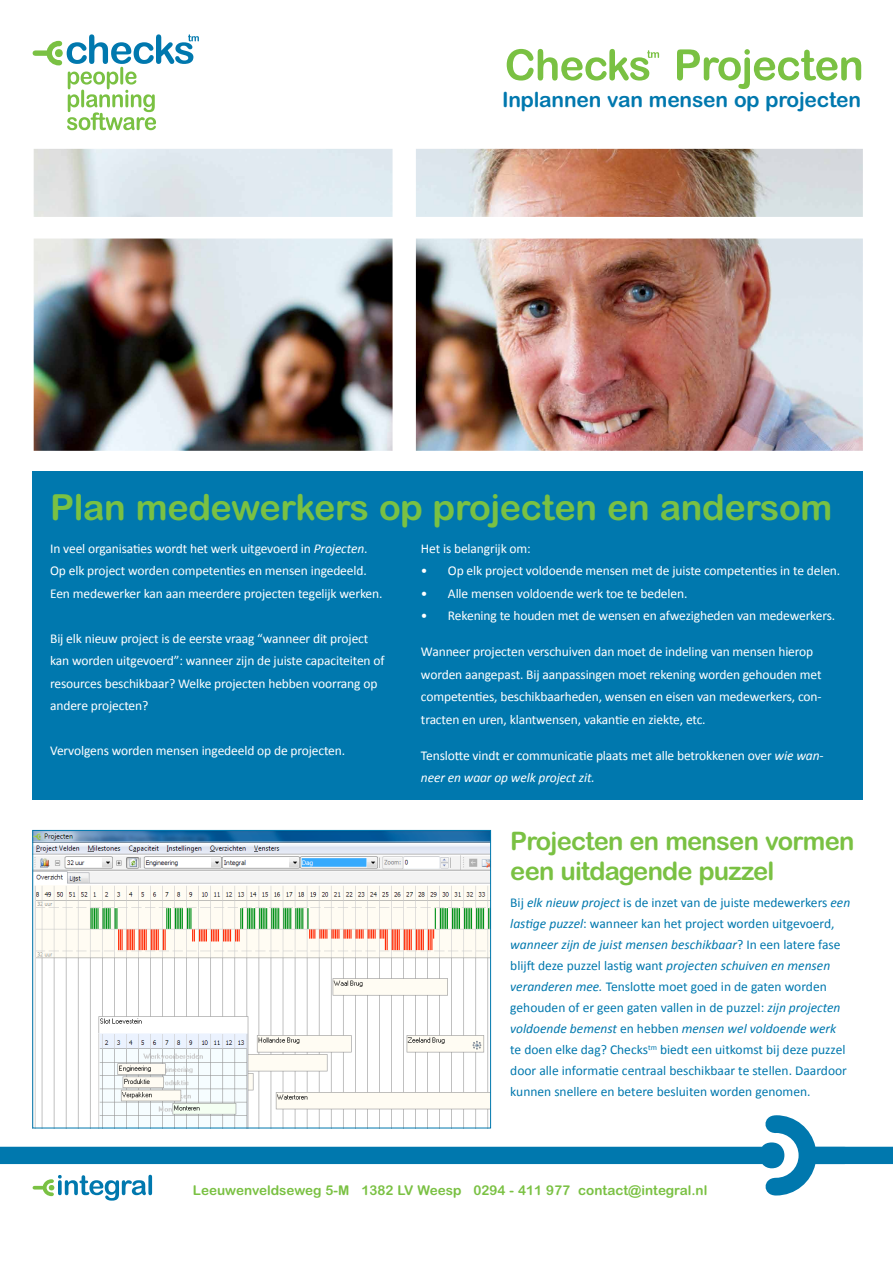
<style>
.page{position:relative;width:893px;height:1263px;background:#fff}
.page>*{position:absolute;margin:0;border:0;box-sizing:border-box;transform-origin:0 0}
.t1{font:700 36px "Arial Rounded MT";letter-spacing:-.01em;color:#7ac143}
.t2{font:700 25.5px/30px "Arial Rounded MT";letter-spacing:-.03em;color:#7ac143}
.t3{font:700 21px "Arial Rounded MT";letter-spacing:-.01em;color:#0078ae}
.t4{font:13.5px/22.5px "Calibri";letter-spacing:-.01em;color:#fff}
.t5{font:13.5px/21px "Calibri";color:#0078ae}
.t6{font:700 13.5px "Arial Rounded MT";color:#7ac143}
.s1{font-style:italic}
</style>
<div class="page">
<svg style="left:0;top:1115px;width:893px;height:85px"></svg>
<svg style="left:507px;top:49px;width:354px;height:40px"></svg>
<div style="left:33px;top:471px;width:830px;height:328px;background:#0078ae"></div>
<img style="left:34px;top:832px;width:455px;height:294px">
<div style="left:32px;top:830px;width:459px;height:298px;border:1px solid #0078ae"></div>
<img style="left:34px;top:149px;width:829px;height:302px">
<svg style="left:33px;top:34px;width:166px;height:96px"></svg>
<h3 class="t3" style="left:502px;top:87px;width:361px">Inplannen van mensen op projecten</h3>
<h1 class="t1" style="left:50px;top:486px;width:784px">Plan medewerkers op projecten en andersom</h1>
<p class="t4" style="left:421px;top:537px;width:111px">Het is belangrijk om:</p>
<p class="t4" style="left:421px;top:559px;width:421px">• Op elk project voldoende mensen met de juiste competenties in te delen.</p>
<p class="t4" style="left:421px;top:582px;width:268px">• Alle mensen voldoende werk toe te bedelen.</p>
<p class="t4" style="left:421px;top:604px;width:416px">• Rekening te houden met de wensen en afwezigheden van medewerkers.</p>
<p class="t4" style="left:421px;top:640px;width:402px">Wanneer projecten verschuiven dan moet de indeling van mensen hierop worden aangepast. Bij aanpassingen moet rekening worden gehouden met competenties, beschikbaarheden, wensen en eisen van medewerkers, con&shy;tracten en uren, klantwensen, vakantie en ziekte, etc.</p>
<p class="t4" style="left:421px;top:744px;width:404px">Tenslotte vindt er communicatie plaats met alle betrokkenen over <span class="s1">wie wan&shy;neer en waar op welk project zit.</span></p>
<p class="t4" style="left:50px;top:537px;width:334px">In veel organisaties wordt het werk uitgevoerd in <span class="s1">Projecten</span>.<br>Op elk project worden competenties en mensen ingedeeld.<br>Een medewerker kan aan meerdere projecten tegelijk werken.</p>
<p class="t4" style="left:50px;top:627px;width:336px">Bij elk nieuw project is de eerste vraag “wanneer dit project kan worden uitgevoerd”: wanneer zijn de juiste capaciteiten of resources beschikbaar? Welke projecten hebben voorrang op andere projecten?</p>
<p class="t4" style="left:50px;top:739px;width:297px">Vervolgens worden mensen ingedeeld op de projecten.</p>
<h2 class="t2" style="left:510px;top:826px;width:346px">Projecten en mensen vormen een uitdagende puzzel</h2>
<p class="t5" style="left:510px;top:892px;width:342px">Bij <span class="s1">elk nieuw project</span> is de inzet van de juiste medewerkers <span class="s1">een lastige puzzel</span>: wanneer kan het project worden uitgevoerd, <span class="s1">wanneer zijn de juist mensen beschikbaar</span>? In een latere fase blijft deze puzzel lastig want <span class="s1">projecten schuiven en mensen veranderen mee.</span> Tenslotte moet goed in de gaten worden gehouden of er geen gaten vallen in de puzzel: <span class="s1">zijn projecten voldoende bemenst</span> en hebben <span class="s1">mensen wel voldoende werk </span>te doen elke dag? Checks<sup>tm</sup> biedt een uitkomst bij deze puzzel door alle informatie centraal beschikbaar te stellen. Daardoor kunnen snellere en betere besluiten worden genomen.</p>
<p class="t6" style="left:193px;top:1182px;width:516px">Leeuwenveldseweg 5-M 1382 LV Weesp 0294 - 411 977 contact@integral.nl</p>
</div>
